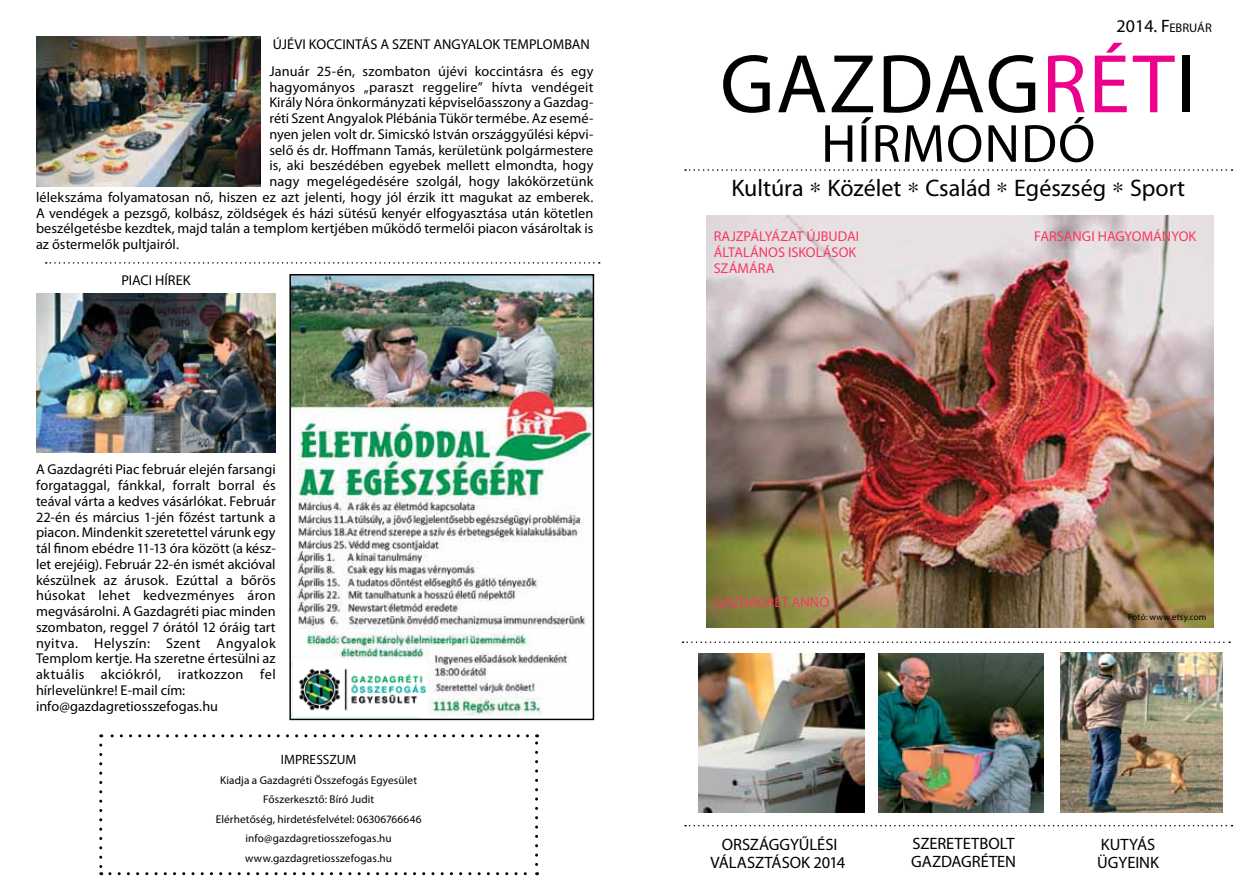
<style>
.page{position:relative;width:1259px;height:893px;background:#fff}
.page>*{position:absolute;margin:0;border:0;box-sizing:border-box;transform-origin:0 0}
.t1{font:84px "Myriad Pro";color:#000}
.t2{font:84px "Myriad Pro";color:#ec008c}
.t3{font:54px "Myriad Pro";color:#000}
.t4{font:24px "Myriad Pro";color:#000}
.t5{font:18px "Myriad Pro";color:#000}
.t6{font:16.5px/18px "Myriad Pro";letter-spacing:-.005em;color:#000}
.t7{font:14.25px/15.8px "Myriad Pro";letter-spacing:.005em;color:#000}
.t8{font:14.25px "Myriad Pro";color:#f93764}
.t9{font:13.5px "Myriad Pro";color:#000}
.t10{font:11.25px/19.5px "Myriad Pro";letter-spacing:.01em;color:#000;text-align:center}
.t11{font:9px "Myriad Pro";letter-spacing:.025em;color:#000}
.s1{font-size:12.6px}
.s2{color:#000}
.s3{font-family:"Times"}
</style>
<div class="page">
<svg style="left:99px;top:745px;width:3px;height:130px"></svg>
<svg style="left:110px;top:872px;width:427px;height:3px"></svg>
<svg style="left:535px;top:734px;width:3px;height:130px"></svg>
<svg style="left:101px;top:734px;width:426px;height:3px"></svg>
<svg style="left:682px;top:641px;width:548px;height:2px"></svg>
<svg style="left:685px;top:169px;width:547px;height:2px"></svg>
<svg style="left:685px;top:825px;width:547px;height:1px"></svg>
<svg style="left:46px;top:262px;width:554px;height:2px"></svg>
<img style="left:706px;top:215px;width:507px;height:412px">
<img style="left:291px;top:276px;width:301px;height:442px">
<div style="left:289px;top:274px;width:305px;height:446px;border:1px solid #000"></div>
<img style="left:699px;top:654px;width:165px;height:159px">
<img style="left:1061px;top:653px;width:161px;height:160px">
<img style="left:878px;top:654px;width:165px;height:159px">
<img style="left:36px;top:36px;width:225px;height:150px">
<img style="left:293px;top:660px;width:133px;height:56px">
<img style="left:36px;top:294px;width:240px;height:159px">
<p class="t7" style="left:273px;top:36px;width:135px">Újévi koccintás a Szent</p>
<p class="t7" style="left:269px;top:30px;width:325px;line-height:27px;text-indent:164px">Angyalok templomban<br>Január 25-én, szombaton újévi koccintásra és egy</p>
<p class="t7" style="left:269px;top:79px;width:325px">hagyományos „paraszt reggelire” hívta vendégeit</p>
<p class="t7" style="left:269px;top:94px;width:326px">Király Nóra önkormányzati képviselőasszony a Gazdag-</p>
<p class="t7" style="left:269px;top:110px;width:326px">réti Szent Angyalok Plébánia Tükör termébe. Az esemé-</p>
<p class="t7" style="left:269px;top:126px;width:326px">nyen jelen volt dr. Simicskó István országgyűlési képvi-</p>
<p class="t7" style="left:269px;top:142px;width:325px">selő és dr. Hoffmann Tamás, kerületünk polgármestere</p>
<p class="t7" style="left:269px;top:157px;width:326px">is, aki beszédében egyebek mellett elmondta, hogy</p>
<p class="t7" style="left:269px;top:173px;width:325px">nagy megelégedésére szolgál, hogy lakókörzetünk</p>
<p class="t7" style="left:36px;top:189px;width:559px">lélekszáma folyamatosan nő, hiszen ez azt jelenti, hogy jól érzik itt magukat az emberek.</p>
<p class="t7" style="left:36px;top:205px;width:559px">A vendégek a pezsgő, kolbász, zöldségek és házi sütésű kenyér elfogyasztása után kötetlen</p>
<p class="t7" style="left:36px;top:220px;width:559px">beszélgetésbe kezdtek, majd talán a templom kertjében működő termelői piacon vásároltak is</p>
<p class="t7" style="left:36px;top:236px;width:144px">az őstermelők pultjairól.</p>
<p class="t7" style="left:121px;top:272px;width:71px">PIACI HÍREK</p>
<p class="t7" style="left:36px;top:461px;width:241px">A Gazdagréti Piac február elején farsangi forgataggal, fánkkal, forralt borral és teával várta a kedves vásárlókat. Február 22-én és március 1-jén főzést tartunk a piacon. Mindenkit szeretettel várunk egy tál finom ebédre 11-13 óra között (a kész&shy;let erejéig). Február 22-én ismét akcióval készülnek az árusok. Ezúttal a bőrös húsokat lehet kedvezményes áron megvásárolni. A Gazdagréti piac minden szombaton, reggel 7 órától 12 óráig tart nyitva. Helyszín: Szent Angyalok Templom kertje. Ha szeretne értesülni az aktuális akciókról, iratkozzon fel hírlevelünkre! E-mail cím: info@gazdagretiosszefogas.hu</p>
<p class="t9" style="left:281px;top:751px;width:22px">Impressz</p>
<p class="t9" style="left:337px;top:751px;width:21px">um</p>
<p class="t10" style="left:216px;top:770px;width:207px">Kiadja a Gazdagréti Összefogás Egyesület Főszerkesztő: Bíró Judit<br>Elérhetőség, hirdetésfelvétel: 06306766646 info@gazdagretiosszefogas.hu www.gazdagretiosszefogas.hu</p>
<p class="t5" style="left:1116px;top:15px;width:97px">2014. F<span class="s1">EBRUÁR</span></p>
<h1 class="t2" style="left:1041px;top:32px;width:156px">RÉT<span class="s2">i</span></h1>
<h2 class="t3" style="left:821px;top:110px;width:162px">Hírmond</h2>
<h2 class="t3" style="left:1058px;top:110px;width:39px">ó</h2>
<h3 class="t4" style="left:731px;top:173px;width:455px">Kultúra <span class="s3">*</span> Közélet <span class="s3">*</span> Család <span class="s3">*</span> Egészség <span class="s3">*</span> Sport</h3>
<h1 class="t1" style="left:720px;top:32px;width:53px">gazdag</h1>
<p class="t8" style="left:713px;top:228px;width:76px">Rajzpályázat</p>
<p class="t8" style="left:806px;top:228px;width:54px">Újbudai</p>
<p class="t8" style="left:1034px;top:228px;width:9px">Farsang</p>
<p class="t8" style="left:1091px;top:228px;width:16px">i Hag</p>
<p class="t8" style="left:1124px;top:228px;width:64px">yományok</p>
<p class="t8" style="left:713px;top:244px;width:55px">általános</p>
<p class="t8" style="left:788px;top:244px;width:53px">iskolások</p>
<p class="t8" style="left:713px;top:259px;width:53px">számára</p>
<p class="t8" style="left:713px;top:593px;width:19px">Gazdagr</p>
<p class="t8" style="left:774px;top:593px;width:37px">ét Anno</p>
<p class="t11" style="left:1128px;top:612px;width:80px">Fotó: www.etsy.com</p>
<p class="t6" style="left:722px;top:835px;width:11px">orsz</p>
<p class="t6" style="left:759px;top:835px;width:79px">ággyűlési</p>
<p class="t6" style="left:710px;top:853px;width:37px">választ</p>
<p class="t6" style="left:771px;top:853px;width:21px">ások</p>
<p class="t6" style="left:813px;top:853px;width:33px">2014</p>
<p class="t6" style="left:912px;top:835px;width:18px">Szeretetbo</p>
<p class="t6" style="left:999px;top:835px;width:14px">lt</p>
<p class="t6" style="left:911px;top:853px;width:11px">gazdagr</p>
<p class="t6" style="left:980px;top:853px;width:18px">éten</p>
<p class="t6" style="left:1097px;top:835px;width:58px">Kutyás ügyeink</p>
</div>
